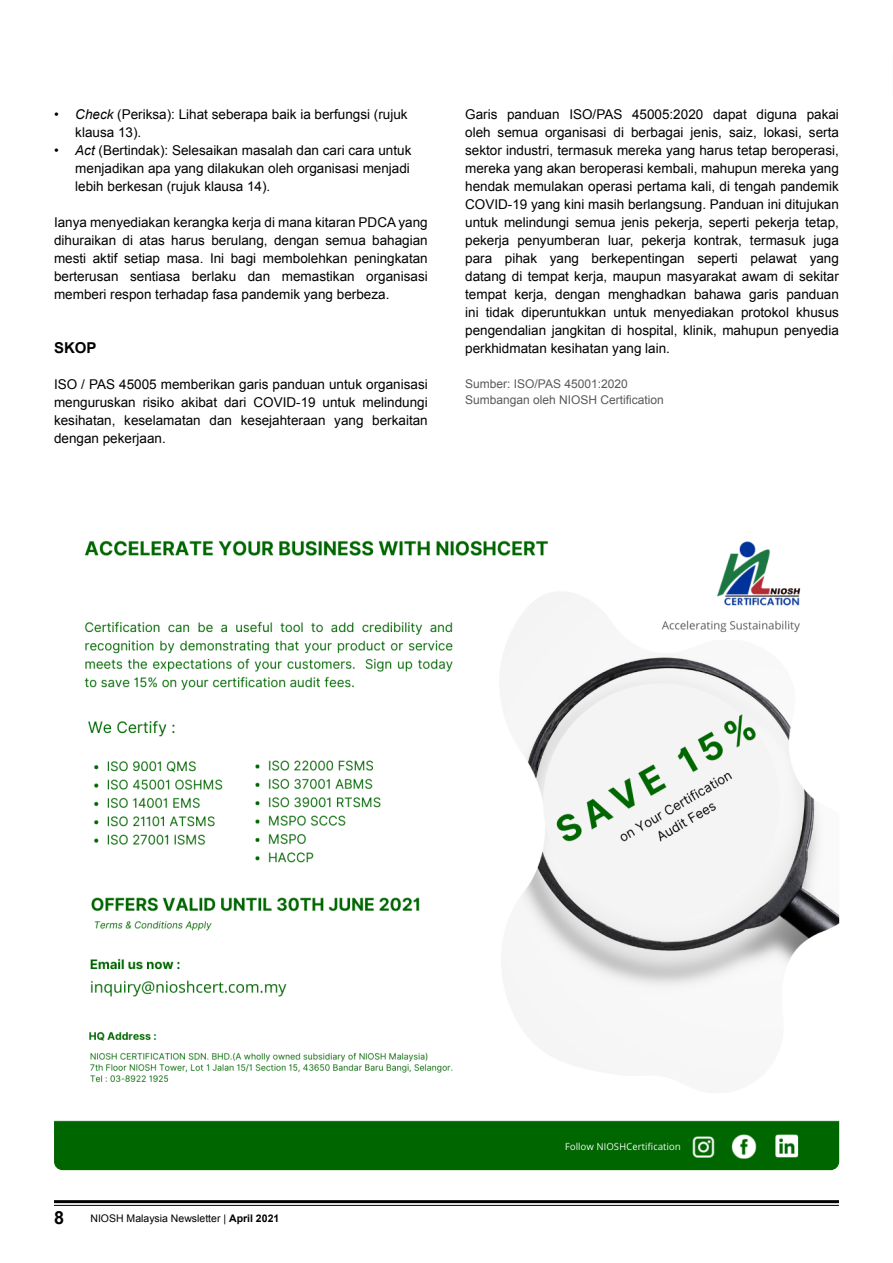
<style>
.page{position:relative;width:893px;height:1263px;background:#fff}
.page>*{position:absolute;margin:0;border:0;box-sizing:border-box;transform-origin:0 0}
.t1{font:700 18px "Arial";color:#000}
.t2{font:700 15px "Arial";color:#000}
.t3{font:13.5px/18px "Arial";color:#000;text-align:justify}
.t4{font:12px/16.5px "Arial";color:#58595b}
.t5{font:10.5px "Arial";color:#000}
.s1{font-style:italic}
.s2{font-weight:700}
</style>
<div class="page">
<img style="left:54px;top:540px;width:785px;height:630px">
<hr style="left:54px;top:1200px;width:785px;height:3px;background:#000">
<hr style="left:54px;top:1205px;width:785px;height:1px;background:#000">
<p class="t3" style="left:75px;top:106px;width:334px;text-indent:-21px">• <span class="s1">Check</span> (Periksa): Lihat seberapa baik ia berfungsi (rujuk klausa 13).</p>
<p class="t3" style="left:75px;top:142px;width:338px;text-indent:-21px">• <span class="s1">Act</span> (Bertindak): Selesaikan masalah dan cari cara untuk menjadikan apa yang dilakukan oleh organisasi menjadi lebih berkesan (rujuk klausa 14).</p>
<p class="t3" style="left:54px;top:214px;width:375px">Ianya menyediakan kerangka kerja di mana kitaran PDCA yang dihuraikan di atas harus berulang, dengan semua bahagian mesti aktif setiap masa. Ini bagi membolehkan peningkatan berterusan sentiasa berlaku dan memastikan organisasi memberi respon terhadap fasa pandemik yang berbeza.</p>
<p class="t2" style="left:54px;top:338px;width:44px">SKOP</p>
<p class="t3" style="left:54px;top:376px;width:375px">ISO / PAS 45005 memberikan garis panduan untuk organisasi menguruskan risiko akibat dari COVID-19 untuk melindungi kesihatan, keselamatan dan kesejahteraan yang berkaitan dengan pekerjaan.</p>
<p class="t3" style="left:465px;top:106px;width:375px">Garis panduan ISO/PAS 45005:2020 dapat diguna pakai oleh semua organisasi di berbagai jenis, saiz, lokasi, serta sektor industri, termasuk mereka yang harus tetap beroperasi, mereka yang akan beroperasi kembali, mahupun mereka yang hendak memulakan operasi pertama kali, di tengah pandemik COVID-19 yang kini masih berlangsung. Panduan ini ditujukan untuk melindungi semua jenis pekerja, seperti pekerja tetap, pekerja penyumberan luar, pekerja kontrak, termasuk juga para pihak yang berkepentingan seperti pelawat yang datang di tempat kerja, maupun masyarakat awam di sekitar tempat kerja, dengan menghadkan bahawa garis panduan ini tidak diperuntukkan untuk menyediakan protokol khusus pengendalian jangkitan di hospital, klinik, mahupun penyedia perkhidmatan kesihatan yang lain.</p>
<p class="t4" style="left:465px;top:375px;width:200px">Sumber: ISO/PAS 45001:2020<br>Sumbangan oleh NIOSH Certification</p>
<h1 class="t1" style="left:54px;top:1206px;width:12px">8</h1>
<p class="t5" style="left:90px;top:1211px;width:190px">NIOSH Malaysia Newsletter | <span class="s2">April 2021</span></p>
</div>
